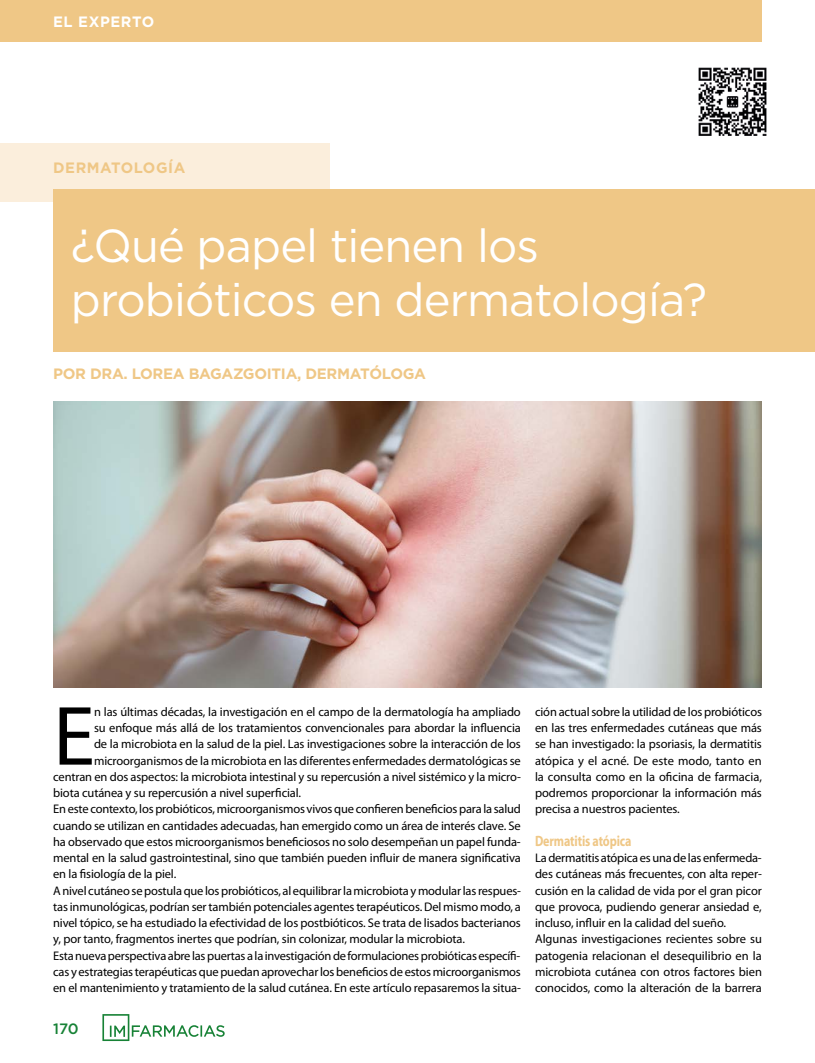
<style>
.page{position:relative;width:815px;height:1063px;background:#fff}
.page>*{position:absolute;margin:0;border:0;box-sizing:border-box;transform-origin:0 0}
.t1{font:84.88px "Myriad Pro";color:#000}
.t2{font:46.25px/53.8px "Gotham";letter-spacing:-.02em;color:#fff}
.t3{font:700 15px "Gotham";letter-spacing:-.02em;color:#efc786}
.t4{font:700 15px "Myriad Pro";letter-spacing:-.01em;color:#efc786;scale:.8 1}
.t5{font:700 15px "Gotham";letter-spacing:.04em;color:#efc786}
.t6{font:700 15px "Gotham";letter-spacing:.04em;color:#fff}
.t7{font:500 15px "Gotham";color:#178236}
.t8{font:12.5px/16.2px "Myriad Pro";letter-spacing:-.01em;color:#000;text-align:justify}
</style>
<div class="page">
<div style="left:0;top:0;width:762px;height:41px;background:#efc786"></div>
<svg style="left:102px;top:1014px;width:123px;height:27px"></svg>
<div style="left:0;top:144px;width:330px;height:58px;background:#fbeedc"></div>
<div style="left:53px;top:189px;width:762px;height:163px;background:#efc786"></div>
<img style="left:698px;top:67px;width:69px;height:69px">
<img style="left:53px;top:402px;width:709px;height:285px">
<p class="t6" style="left:53px;top:13px;width:103px">EL EXPERTO</p>
<p class="t5" style="left:53px;top:159px;width:134px">DERMATOLOGÍA</p>
<h2 class="t2" style="left:71px;top:218px;width:638px">¿Qué papel tienen los probióticos en dermatología?</h2>
<p class="t3" style="left:53px;top:365px;width:374px">POR DRA. LOREA BAGAZGOITIA, DERMATÓLOGA</p>
<h1 class="t1" style="left:53px;top:684px;width:43px">E</h1>
<p class="t8" style="left:94px;top:703px;width:428px">n las últimas décadas, la investigación en el campo de la dermatología ha ampliado</p>
<p class="t8" style="left:94px;top:720px;width:428px">su enfoque más allá de los tratamientos convencionales para abordar la influencia</p>
<p class="t8" style="left:94px;top:736px;width:428px">de la microbiota en la salud de la piel. Las investigaciones sobre la interacción de los</p>
<p class="t8" style="left:94px;top:752px;width:428px">microorganismos de la microbiota en las diferentes enfermedades dermatológicas se</p>
<p class="t8" style="left:53px;top:768px;width:469px">centran en dos aspectos: la microbiota intestinal y su repercusión a nivel sistémico y la micro-</p>
<p class="t8" style="left:53px;top:785px;width:249px">biota cutánea y su repercusión a nivel superficial.</p>
<p class="t8" style="left:53px;top:801px;width:469px">En este contexto, los probióticos, microorganismos vivos que confieren beneficios para la salud</p>
<p class="t8" style="left:53px;top:817px;width:469px">cuando se utilizan en cantidades adecuadas, han emergido como un área de interés clave. Se</p>
<p class="t8" style="left:53px;top:833px;width:469px">ha observado que estos microorganismos beneficiosos no solo desempeñan un papel funda-</p>
<p class="t8" style="left:53px;top:850px;width:469px">mental en la salud gastrointestinal, sino que también pueden influir de manera significativa</p>
<p class="t8" style="left:53px;top:866px;width:125px">en la fisiología de la piel.</p>
<p class="t8" style="left:53px;top:882px;width:469px">A nivel cutáneo se postula que los probióticos, al equilibrar la microbiota y modular las respues-</p>
<p class="t8" style="left:53px;top:898px;width:469px">tas inmunológicas, podrían ser también potenciales agentes terapéuticos. Del mismo modo, a</p>
<p class="t8" style="left:53px;top:915px;width:469px">nivel tópico, se ha estudiado la efectividad de los postbióticos. Se trata de lisados bacterianos</p>
<p class="t8" style="left:53px;top:931px;width:413px">y, por tanto, fragmentos inertes que podrían, sin colonizar, modular la microbiota.</p>
<p class="t8" style="left:53px;top:947px;width:469px">Esta nueva perspectiva abre las puertas a la investigación de formulaciones probióticas específi-</p>
<p class="t8" style="left:53px;top:963px;width:469px">cas y estrategias terapéuticas que puedan aprovechar los beneficios de estos microorganismos</p>
<p class="t8" style="left:53px;top:980px;width:469px">en el mantenimiento y tratamiento de la salud cutánea. En este artículo repasaremos la situa-</p>
<p class="t7" style="left:53px;top:1018px;width:27px">170</p>
<p class="t8" style="left:535px;top:703px;width:228px">ción actual sobre la utilidad de los probióticos en las tres enfermedades cutáneas que más se han investigado: la psoriasis, la dermatitis atópica y el acné. De este modo, tanto en la consulta como en la oficina de farmacia, podremos proporcionar la información más precisa a nuestros pacientes.</p>
<p class="t4" style="left:535px;top:831px;width:122px">Dermatitis atópica</p>
<p class="t8" style="left:535px;top:850px;width:228px;text-align:left">La dermatitis atópica es una de las enfermeda&shy;des cutáneas más frecuentes, con alta reper&shy;cusión en la calidad de vida por el gran picor que provoca, pudiendo generar ansiedad e, incluso, influir en la calidad del sueño.<br>Algunas investigaciones recientes sobre su patogenia relacionan el desequilibrio en la microbiota cutánea con otros factores bien conocidos, como la alteración de la barrera</p>
</div>
